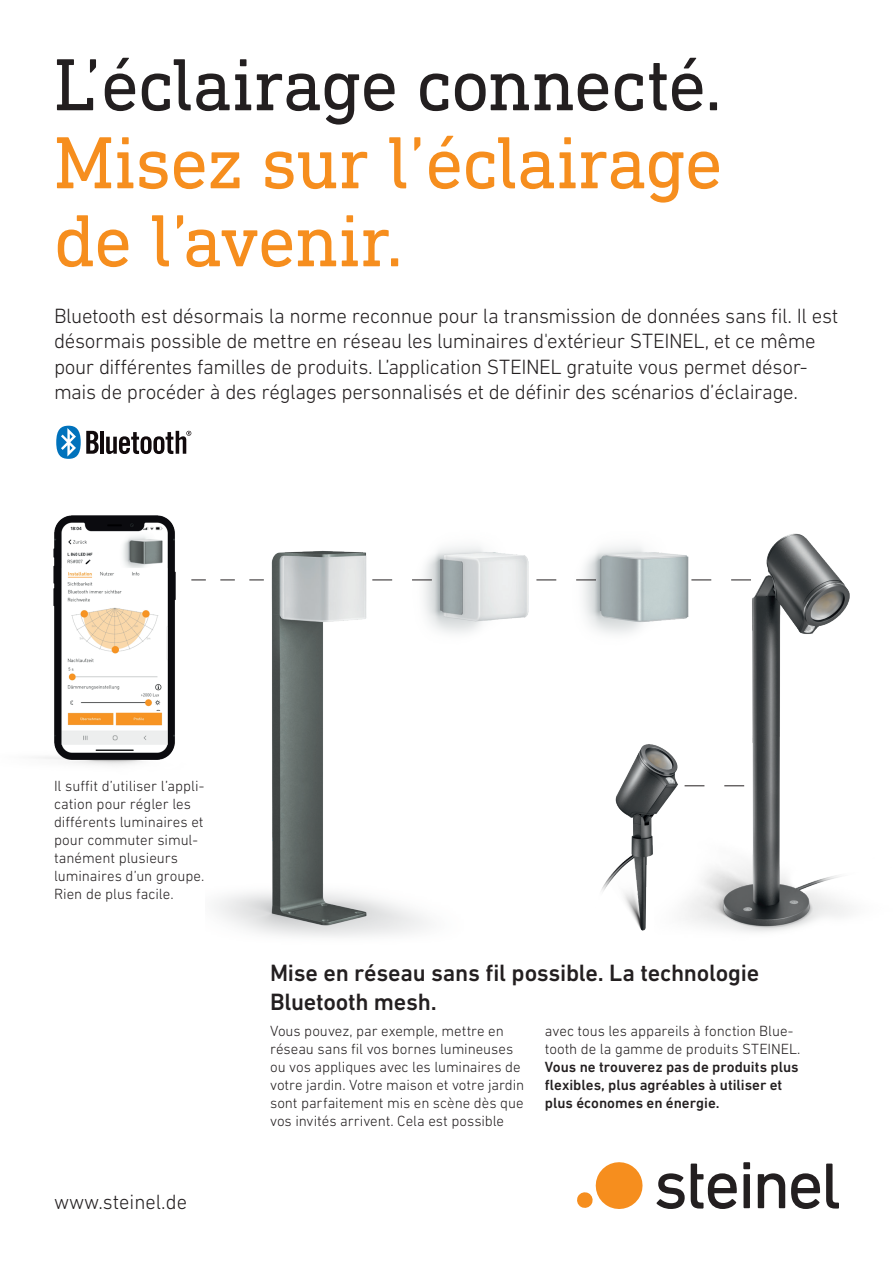
<style>
.page{position:relative;width:893px;height:1263px;background:#fff}
.page>*{position:absolute;margin:0;border:0;box-sizing:border-box;transform-origin:0 0}
.t1{font:75px/78px "DIN Next Slab Pro";letter-spacing:-.01em;color:#f68e1e}
.t2{font:75px "DIN Next Slab Pro";letter-spacing:-.015em;color:#231f20}
.t3{font:500 24px/28.8px "DIN Next W1 G";letter-spacing:-.01em;color:#231f20}
.t4{font:300 21px/25.5px "DIN Next W1 G";letter-spacing:-.02em;color:#231f20}
.t5{font:300 21px "DIN Next W1 G";color:#231f20}
.t6{font:300 15px/18px "DIN Next W1 G";letter-spacing:-.005em;color:#231f20}
.t7{font:500 15px/18px "DIN Next W1 G";color:#231f20}
</style>
<div class="page">
<svg style="left:657px;top:1173px;width:28px;height:36px"></svg>
<svg style="left:691px;top:1163px;width:46px;height:46px"></svg>
<div style="left:743px;top:1174px;width:7px;height:34px;background:#231f20"></div>
<div style="left:743px;top:1162px;width:7px;height:7px;background:#231f20"></div>
<svg style="left:758px;top:1173px;width:27px;height:35px"></svg>
<svg style="left:791px;top:1173px;width:29px;height:36px"></svg>
<svg style="left:826px;top:1163px;width:13px;height:45px"></svg>
<svg style="left:577px;top:1162px;width:66px;height:47px"></svg>
<img style="left:688px;top:533px;width:162px;height:399px">
<img style="left:478px;top:547px;width:79px;height:80px">
<img style="left:214px;top:546px;width:264px;height:391px">
<img style="left:576px;top:533px;width:153px;height:133px">
<img style="left:601px;top:744px;width:87px;height:187px">
<img style="left:38px;top:425px;width:291px;height:424px">
<svg style="left:191px;top:579px;width:73px;height:1px"></svg>
<svg style="left:372px;top:579px;width:60px;height:1px"></svg>
<svg style="left:536px;top:579px;width:60px;height:1px"></svg>
<svg style="left:691px;top:579px;width:60px;height:1px"></svg>
<svg style="left:685px;top:785px;width:59px;height:1px"></svg>
<h1 class="t2" style="left:54px;top:41px;width:670px">L’éclairage connecté.</h1>
<h1 class="t1" style="left:54px;top:123px;width:670px">Misez sur l’éclairage de l’avenir.</h1>
<p class="t4" style="left:54px;top:303px;width:786px">Bluetooth est désormais la norme reconnue pour la transmission de données sans fil. Il est désormais possible de mettre en réseau les luminaires d'extérieur STEINEL, et ce même pour différentes familles de produits. L’application STEINEL gratuite vous permet désor&shy;mais de procéder à des réglages personnalisés et de définir des scénarios d’éclairage.</p>
<p class="t6" style="left:54px;top:776px;width:152px">Il suffit d’utiliser l’appli&shy;cation pour régler les différents luminaires et pour commuter simul&shy;tanément plusieurs luminaires d’un groupe.<br>Rien de plus facile.</p>
<h3 class="t5" style="left:54px;top:1190px;width:135px">www.steinel.de</h3>
<h2 class="t3" style="left:270px;top:958px;width:491px">Mise en réseau sans fil possible. La technologie<br>Bluetooth mesh.</h2>
<p class="t6" style="left:270px;top:1022px;width:256px">Vous pouvez, par exemple, mettre en réseau sans fil vos bornes lumineuses ou vos appliques avec les luminaires de votre jardin. Votre maison et votre jardin sont parfaitement mis en scène dès que vos invités arrivent. Cela est possible</p>
<p class="t6" style="left:545px;top:1022px;width:257px">avec tous les appareils à fonction Blue&shy;tooth de la gamme de produits STEINEL.</p>
<p class="t7" style="left:545px;top:1058px;width:255px">Vous ne trouverez pas de produits plus flexibles, plus agréables à utiliser et plus économes en énergie.</p>
</div>
